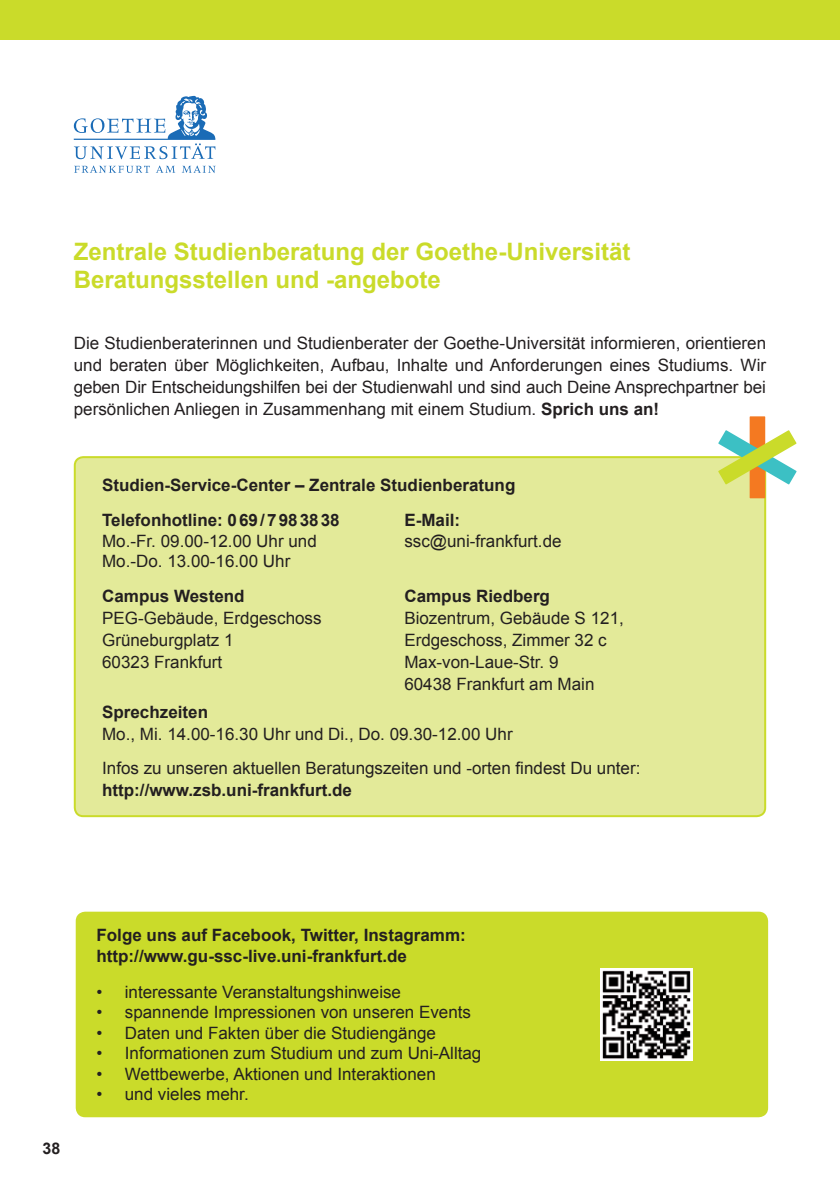
<style>
.page{position:relative;width:840px;height:1191px;background:#fff}
.page>*{position:absolute;margin:0;border:0;box-sizing:border-box;transform-origin:0 0}
.t1{font:700 24px/28.8px "Arial";color:#cadb2a}
.t2{font:17px/22px "Arial";color:#231f20}
.t3{font:700 17px/20.4px "Arial";color:#231f20}
.t4{font:700 16px "Arial";color:#231f20}
.s1{font-weight:700}
</style>
<div class="page">
<div style="left:77px;top:912px;width:689px;height:204px;background:#cadb2a;border-radius:9px"></div>
<div style="left:76px;top:911px;width:691px;height:206px;border:2px solid #cadb2a;border-radius:9px"></div>
<div style="left:0;top:0;width:839px;height:40px;background:#cadb2a"></div>
<svg style="left:74px;top:96px;width:141px;height:63px"></svg>
<svg style="left:74px;top:166px;width:76px;height:7px"></svg>
<svg style="left:156px;top:166px;width:19px;height:7px"></svg>
<svg style="left:182px;top:166px;width:33px;height:7px"></svg>
<div style="left:75px;top:457px;width:689px;height:359px;background:#e3ea99;border-radius:9px"></div>
<div style="left:74px;top:456px;width:691px;height:361px;border:2px solid #cadb2a;border-radius:9px"></div>
<div style="left:749px;top:416px;width:15px;height:82px;background:#f47921"></div>
<svg style="left:717px;top:430px;width:79px;height:54px"></svg>
<img style="left:600px;top:968px;width:91px;height:92px">
<h1 class="t1" style="left:74px;top:238px;width:558px">Zentrale Studienberatung der Goethe-Universität<br>Beratungsstellen und -angebote</h1>
<p class="t2" style="left:74px;top:332px;width:693px;text-align:justify">Die Studienberaterinnen und Studienberater der Goethe-Universität informieren, orientieren und beraten über Möglichkeiten, Aufbau, Inhalte und Anforderungen eines Studiums. Wir geben Dir Entscheidungshilfen bei der Studienwahl und sind auch Deine Ansprechpartner bei persönlichen Anliegen in Zusammenhang mit einem Studium. <span class="s1">Sprich uns an!</span></p>
<p class="t3" style="left:102px;top:475px;width:414px">Studien-Service-Center – Zentrale Studienberatung</p>
<p class="t3" style="left:102px;top:511px;width:239px">Telefonhotline: 069/7983838</p>
<p class="t2" style="left:102px;top:531px;width:216px;line-height:20.4px">Mo.-Fr. 09.00-12.00 Uhr und<br>Mo.-Do. 13.00-16.00 Uhr</p>
<p class="t3" style="left:102px;top:586px;width:144px">Campus Westend</p>
<p class="t2" style="left:102px;top:607px;width:221px">PEG-Gebäude, Erdgeschoss<br>Grüneburgplatz 1<br>60323 Frankfurt</p>
<p class="t3" style="left:404px;top:511px;width:57px">E-Mail:</p>
<p class="t2" style="left:404px;top:530px;width:159px">ssc@uni-frankfurt.de</p>
<p class="t3" style="left:404px;top:586px;width:147px">Campus Riedberg</p>
<p class="t2" style="left:404px;top:607px;width:221px">Biozentrum, Gebäude S 121,<br>Erdgeschoss, Zimmer 32 c<br>Max-von-Laue-Str. 9<br>60438 Frankfurt am Main</p>
<p class="t3" style="left:102px;top:702px;width:107px">Sprechzeiten</p>
<p class="t2" style="left:102px;top:717px;width:539px;line-height:34px">Mo., Mi. 14.00-16.30 Uhr und Di., Do. 09.30-12.00 Uhr<br>Infos zu unseren aktuellen Beratungszeiten und -orten findest Du unter:</p>
<p class="t3" style="left:102px;top:780px;width:251px">http://www.zsb.uni-frankfurt.de</p>
<p class="t4" style="left:43px;top:1138px;width:19px">38</p>
<p class="t3" style="left:96px;top:925px;width:371px">Folge uns auf Facebook, Twitter, Instagramm: http://www.gu-ssc-live.uni-frankfurt.de</p>
<p class="t2" style="left:96px;top:981px;width:306px">• interessante Veranstaltungshinweise</p>
<p class="t2" style="left:96px;top:1001px;width:376px">• spannende Impressionen von unseren Events</p>
<p class="t2" style="left:96px;top:1022px;width:341px">• Daten und Fakten über die Studiengänge</p>
<p class="t2" style="left:96px;top:1042px;width:386px">• Informationen zum Studium und zum Uni-Alltag</p>
<p class="t2" style="left:96px;top:1063px;width:340px">• Wettbewerbe, Aktionen und Interaktionen</p>
<p class="t2" style="left:96px;top:1083px;width:154px">• und vieles mehr.</p>
</div>
